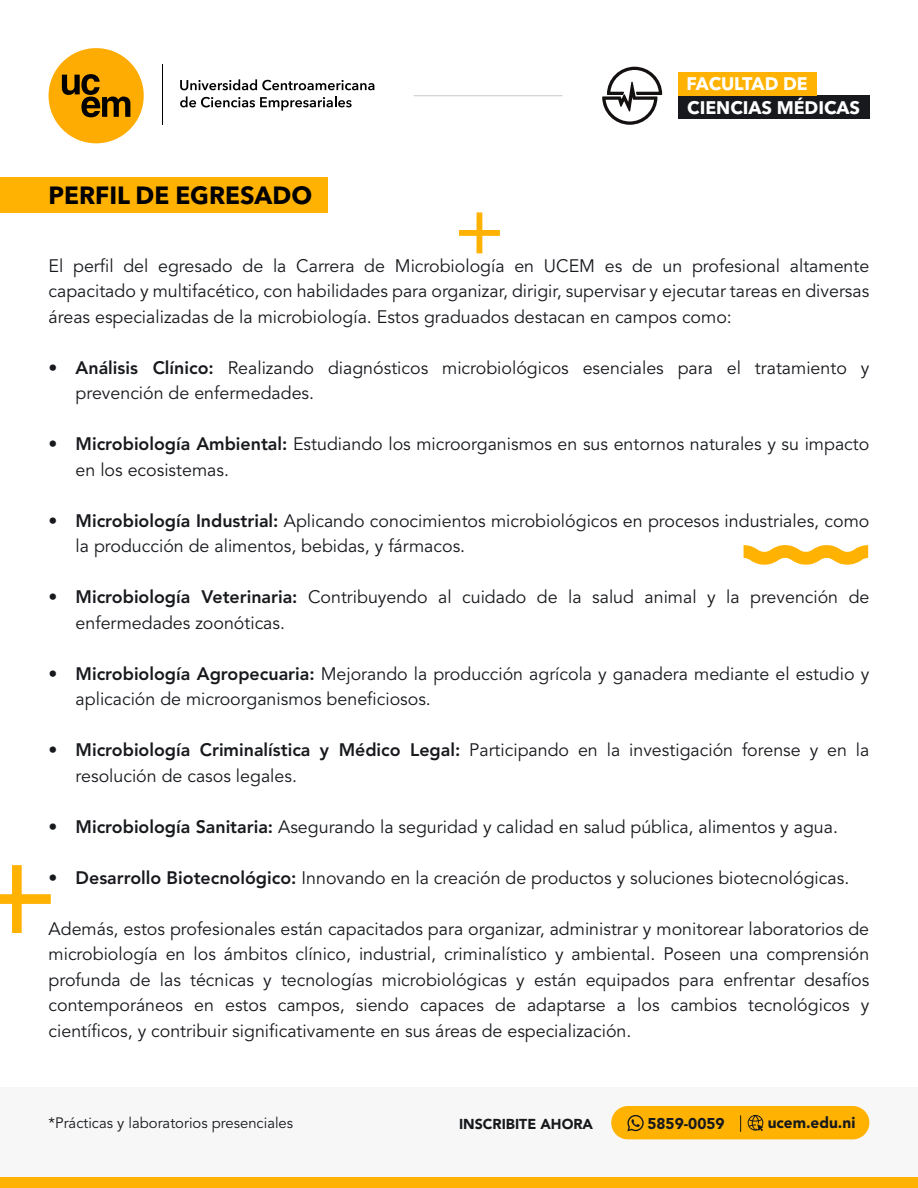
<style>
.page{position:relative;width:918px;height:1188px;background:#fff}
.page>*{position:absolute;margin:0;border:0;box-sizing:border-box;transform-origin:0 0}
.t1{font:700 24.75px "Avenir Next LT Pro";color:#000}
.t2{font:700 18.15px "Avenir Next LT Pro";color:#fff}
.t3{font:18px/25.5px "Avenir LT Pro";color:#17191d}
.t4{font:900 15.6px "Avenir LT Pro";color:#17191d}
.t5{font:15px "Avenir LT Pro";color:#17191d}
.t6{font:900 14.25px "Avenir LT Pro";color:#17191d}
.s1{font-weight:800}
</style>
<div class="page">
<div style="left:0;top:1088px;width:918px;height:100px;background:#f7f7f7"></div>
<div style="left:0;top:1177px;width:918px;height:11px;background:#ffb202"></div>
<div style="left:611px;top:1106px;width:258px;height:33px;background:#ffb202;border-radius:17px"></div>
<svg style="left:748px;top:1115px;width:15px;height:16px"></svg>
<svg style="left:627px;top:1115px;width:17px;height:16px"></svg>
<svg style="left:740px;top:1115px;width:1px;height:17px"></svg>
<div style="left:678px;top:96px;width:191px;height:23px;background:#17191d"></div>
<div style="left:678px;top:72px;width:138px;height:24px;background:#ffb202"></div>
<svg style="left:602px;top:67px;width:60px;height:58px"></svg>
<hr style="left:414px;top:95px;width:148px;height:1px;background:#c7c9cb">
<div style="left:49px;top:48px;width:95px;height:95px;background:#feac01;border-radius:50%"></div>
<svg style="left:62px;top:74px;width:68px;height:43px"></svg>
<svg style="left:180px;top:79px;width:194px;height:11px"></svg>
<svg style="left:180px;top:96px;width:172px;height:15px"></svg>
<hr style="left:162px;top:64px;width:1px;height:61px;background:#000">
<svg style="left:744px;top:545px;width:124px;height:20px"></svg>
<svg style="left:459px;top:212px;width:41px;height:41px"></svg>
<svg style="left:0;top:865px;width:51px;height:68px"></svg>
<div style="left:0;top:178px;width:327px;height:35px;background:#ffb202"></div>
<p class="t2" style="left:687px;top:73px;width:123px">FACULTAD DE</p>
<h1 class="t1" style="left:49px;top:181px;width:265px">PERFIL DE EGRESADO</h1>
<p class="t2" style="left:687px;top:97px;width:174px">CIENCIAS MÉDICAS</p>
<p class="t3" style="left:49px;top:253px;width:822px;text-align:justify">El perfil del egresado de la Carrera de Microbiología en UCEM es de un profesional altamente capacitado y multifacético, con habilidades para organizar, dirigir, supervisar y ejecutar tareas en diversas áreas especializadas de la microbiología. Estos graduados destacan en campos como:</p>
<p class="t3" style="left:76px;top:355px;width:795px;text-indent:-27px"><span class="s1">• Análisis Clínico:</span> Realizando diagnósticos microbiológicos esenciales para el tratamiento y prevención de enfermedades.</p>
<p class="t3" style="left:76px;top:432px;width:795px;text-indent:-27px"><span class="s1">• Microbiología Ambiental:</span> Estudiando los microorganismos en sus entornos naturales y su impacto en los ecosistemas.</p>
<p class="t3" style="left:76px;top:508px;width:795px;text-indent:-27px"><span class="s1">• Microbiología Industrial:</span> Aplicando conocimientos microbiológicos en procesos industriales, como la producción de alimentos, bebidas, y fármacos.</p>
<p class="t3" style="left:76px;top:585px;width:795px;text-indent:-27px"><span class="s1">• Microbiología Veterinaria:</span> Contribuyendo al cuidado de la salud animal y la prevención de enfermedades zoonóticas.</p>
<p class="t3" style="left:76px;top:661px;width:795px;text-indent:-27px"><span class="s1">• Microbiología Agropecuaria:</span> Mejorando la producción agrícola y ganadera mediante el estudio y aplicación de microorganismos beneficiosos.</p>
<p class="t3" style="left:76px;top:738px;width:795px;text-indent:-27px"><span class="s1">• Microbiología Criminalística y Médico Legal:</span> Participando en la investigación forense y en la resolución de casos legales.</p>
<p class="t3" style="left:49px;top:814px;width:791px"><span class="s1">• Microbiología Sanitaria:</span> Asegurando la seguridad y calidad en salud pública, alimentos y agua.</p>
<p class="t3" style="left:49px;top:865px;width:802px"><span class="s1">• Desarrollo Biotecnológico:</span> Innovando en la creación de productos y soluciones biotecnológicas.</p>
<p class="t3" style="left:49px;top:916px;width:822px;text-align:justify">Además, estos profesionales están capacitados para organizar, administrar y monitorear laboratorios de microbiología en los ámbitos clínico, industrial, criminalístico y ambiental. Poseen una comprensión profunda de las técnicas y tecnologías microbiológicas y están equipados para enfrentar desafíos contemporáneos en estos campos, siendo capaces de adaptarse a los cambios tecnológicos y científicos, y contribuir significativamente en sus áreas de especialización.</p>
<p class="t5" style="left:49px;top:1114px;width:246px">*Prácticas y laboratorios presenciales</p>
<p class="t6" style="left:459px;top:1115px;width:136px">INSCRIBITE AHORA</p>
<p class="t4" style="left:647px;top:1114px;width:79px">5859-0059</p>
<p class="t4" style="left:768px;top:1113px;width:89px">ucem.edu.ni</p>
</div>
